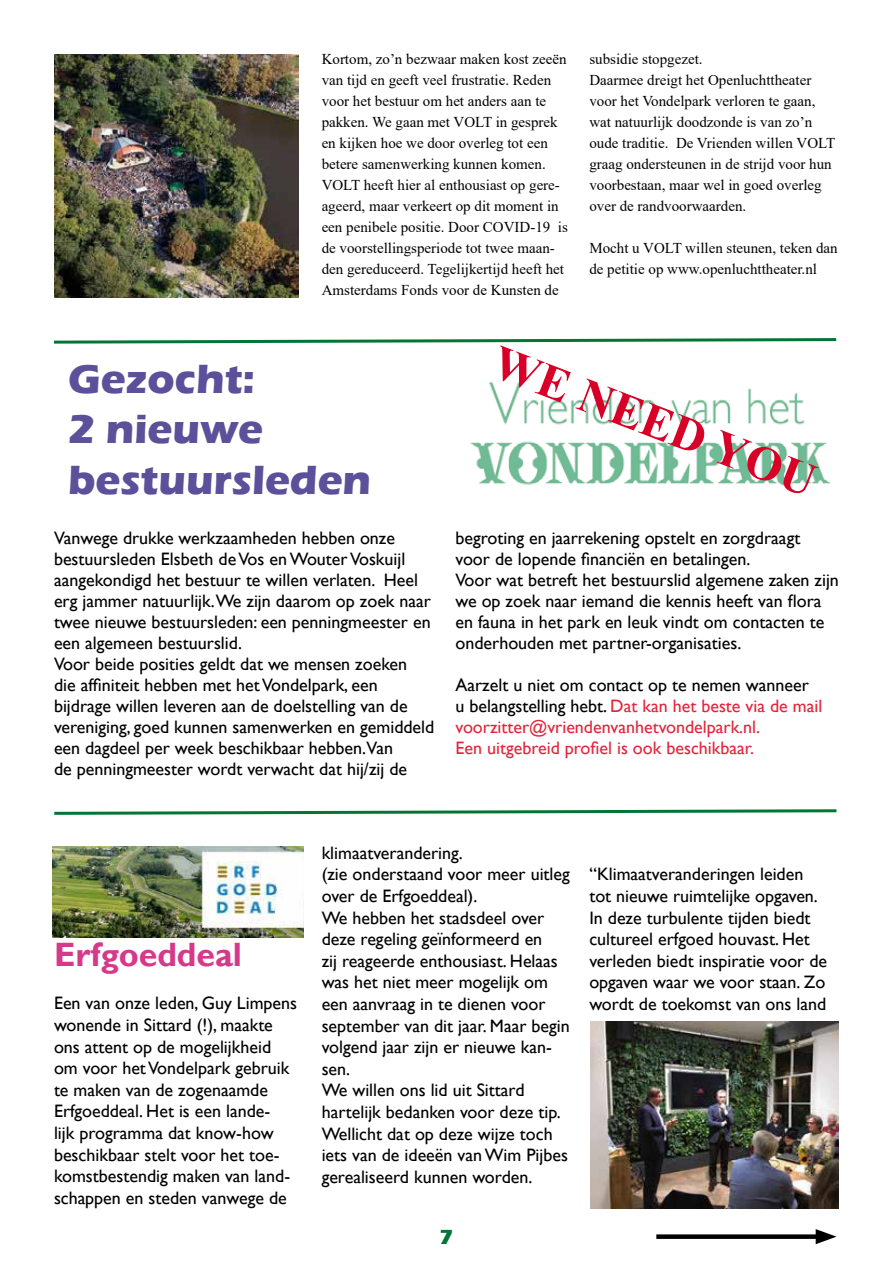
<style>
.page{position:relative;width:893px;height:1263px;background:#fff}
.page>*{position:absolute;margin:0;border:0;box-sizing:border-box;transform-origin:0 0}
.t1{font:700 48px "Times New Roman";color:#d80026}
.t2{font:700 42px/50.4px "Eras ITC";color:#5b5099}
.t3{font:700 33.75px "Gill Sans";color:#d7398a}
.t4{font:700 21px "Eras ITC";color:#017534}
.t5{font:18px/21.6px "Gill Sans";color:#000}
.t6{font:18px/21px "Gill Sans";color:#e4243b}
.t7{font:15px/21px "Times New Roman";color:#000}
.s1{color:#000}
</style>
<div class="page">
<img style="left:55px;top:54px;width:243px;height:244px">
<img style="left:590px;top:1022px;width:249px;height:186px">
<img style="left:52px;top:846px;width:252px;height:92px">
<svg style="left:54px;top:338px;width:783px;height:6px"></svg>
<svg style="left:54px;top:809px;width:783px;height:6px"></svg>
<img style="left:470px;top:381px;width:361px;height:105px">
<div style="left:659px;top:1234px;width:165px;height:5px;background:#000"></div>
<svg style="left:816px;top:1229px;width:20px;height:15px"></svg>
<p class="t7" style="left:322px;top:48px;width:248px">Kortom, zo’n bezwaar maken kost zeeën van tijd en geeft veel frustratie. Reden voor het bestuur om het anders aan te pakken. We gaan met VOLT in gesprek en kijken hoe we door overleg tot een betere samenwerking kunnen komen.<br>VOLT heeft hier al enthousiast op gere&shy;ageerd, maar verkeert op dit moment in een penibele positie. Door COVID-19 is de voorstellingsperiode tot twee maan&shy;den gereduceerd. Tegelijkertijd heeft het Amsterdams Fonds voor de Kunsten de</p>
<p class="t7" style="left:589px;top:48px;width:247px">subsidie stopgezet.<br>Daarmee dreigt het Openluchttheater voor het Vondelpark verloren te gaan, wat natuurlijk doodzonde is van zo’n oude traditie. De Vrienden willen VOLT graag ondersteunen in de strijd voor hun voorbestaan, maar wel in goed overleg over de randvoorwaarden.</p>
<p class="t7" style="left:589px;top:237px;width:250px">Mocht u VOLT willen steunen, teken dan de petitie op www.openluchttheater.nl</p>
<h2 class="t2" style="left:68px;top:354px;width:305px">Gezocht:<br>2 nieuwe bestuursleden</h2>
<h1 class="t1" style="left:507px;top:328px;width:344px;rotate:21deg">WE NEED YOU</h1>
<p class="t5" style="left:54px;top:528px;width:382px;line-height:21px">Vanwege drukke werkzaamheden hebben onze bestuursleden Elsbeth de Vos en Wouter Voskuijl aangekondigd het bestuur te willen verlaten. Heel erg jammer natuurlijk.We zijn daarom op zoek naar twee nieuwe bestuursleden: een penningmeester en een algemeen bestuurslid.<br>Voor beide posities geldt dat we mensen zoeken<br>die affiniteit hebben met het Vondelpark, een bijdrage willen leveren aan de doelstelling van de vereniging, goed kunnen samenwerken en gemiddeld een dagdeel per week beschikbaar hebben.Van<br>de penningmeester wordt verwacht dat hij/zij de</p>
<p class="t5" style="left:455px;top:528px;width:385px;line-height:21px">begroting en jaarrekening opstelt en zorgdraagt voor de lopende financiën en betalingen.<br>Voor wat betreft het bestuurslid algemene zaken zijn we op zoek naar iemand die kennis heeft van flora en fauna in het park en leuk vindt om contacten te onderhouden met partner-organisaties.</p>
<p class="t6" style="left:455px;top:675px;width:368px"><span class="s1">Aarzelt u niet om contact op te nemen wanneer u belangstelling hebt.</span> Dat kan het beste via de mail voorzitter@vriendenvanhetvondelpark.nl.<br>Een uitgebreid profiel is ook beschikbaar.</p>
<h3 class="t3" style="left:54px;top:934px;width:190px">Erfgoeddeal</h3>
<p class="t5" style="left:54px;top:993px;width:245px">Een van onze leden, Guy Limpens wonende in Sittard (!), maakte ons attent op de mogelijkheid om voor het Vondelpark gebruik te maken van de zogenaamde<br>Erfgoeddeal. Het is een lande-<br>lijk programma dat know-how beschikbaar stelt voor het toe&shy;komstbestendig maken van land&shy;schappen en steden vanwege de</p>
<p class="t5" style="left:322px;top:842px;width:250px">klimaatverandering.<br>(zie onderstaand voor meer uitleg over de Erfgoeddeal).<br>We hebben het stadsdeel over deze regeling geïnformeerd en<br>zij reageerde enthousiast. Helaas was het niet meer mogelijk om een aanvraag in te dienen voor september van dit jaar. Maar begin volgend jaar zijn er nieuwe kan&shy;sen.<br>We willen ons lid uit Sittard hartelijk bedanken voor deze tip.<br>Wellicht dat op deze wijze toch iets van de ideeën van Wim Pijbes gerealiseerd kunnen worden.</p>
<p class="t4" style="left:440px;top:1224px;width:15px">7</p>
<p class="t5" style="left:589px;top:864px;width:239px">“Klimaatveranderingen leiden tot nieuwe ruimtelijke opgaven.<br>In deze turbulente tijden biedt cultureel erfgoed houvast. Het verleden biedt inspiratie voor de opgaven waar we voor staan. Zo wordt de toekomst van ons land</p>
</div>
